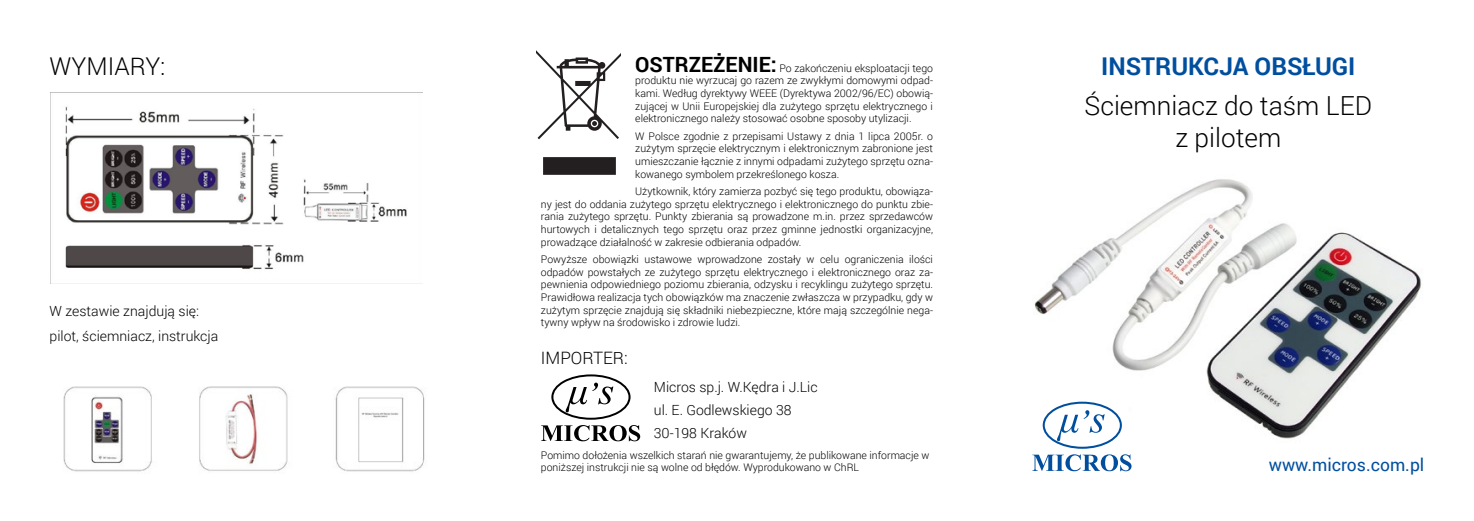
<style>
.page{position:relative;width:1474px;height:521px;background:#fff}
.page>*{position:absolute;margin:0;border:0;box-sizing:border-box;transform-origin:0 0}
.t1{font:300 26.25px/31.5px "Roboto";color:#000;text-align:center}
.t2{font:700 24.5px "Roboto";color:#004f9f}
.t3{font:300 24.5px "Roboto";color:#000}
.t4{font:17.5px "Roboto";color:#004f9f}
.t5{font:300 17.15px "Roboto";color:#000}
.t6{font:300 14px/22.8px "Roboto";color:#000}
.t7{font:300 10.5px/12.6px "Roboto";color:#000;text-align:justify}
.s1{font-weight:700;font-size:21px}
</style>
<div class="page">
<img style="left:63px;top:386px;width:362px;height:86px">
<img style="left:50px;top:92px;width:372px;height:192px">
<img style="left:1034px;top:179px;width:387px;height:293px">
<svg style="left:1032px;top:402px;width:99px;height:69px"></svg>
<svg style="left:536px;top:50px;width:84px;height:124px"></svg>
<svg style="left:541px;top:374px;width:99px;height:67px"></svg>
<h2 class="t3" style="left:50px;top:50px;width:117px">WYMIARY:</h2>
<h3 class="t6" style="left:50px;top:299px;width:170px;line-height:24.5px">W zestawie znajdują się: pilot, ściemniacz, instrukcja</h3>
<p class="t7" style="left:635px;top:61px;width:299px"><span class="s1">OSTRZEŻENIE:</span> Po zakończeniu eksploatacji tego produktu nie wyrzucaj go razem ze zwykłymi domowymi odpad&shy;kami. Według dyrektywy WEEE (Dyrektywa 2002/96/EC) obowią&shy;zującej w Unii Europejskiej dla zużytego sprzętu elektrycznego i elektronicznego należy stosować osobne sposoby utylizacji.</p>
<p class="t7" style="left:635px;top:129px;width:299px">W Polsce zgodnie z przepisami Ustawy z dnia 1 lipca 2005r. o zużytym sprzęcie elektrycznym i elektronicznym zabronione jest umieszczanie łącznie z innymi odpadami zużytego sprzętu ozna&shy;kowanego symbolem przekreślonego kosza.</p>
<p class="t7" style="left:541px;top:185px;width:393px;text-indent:94px">Użytkownik, który zamierza pozbyć się tego produktu, obowiąza&shy;ny jest do oddania zużytego sprzętu elektrycznego i elektronicznego do punktu zbie&shy;rania zużytego sprzętu. Punkty zbierania są prowadzone m.in. przez sprzedawców hurtowych i detalicznych tego sprzętu oraz przez gminne jednostki organizacyjne, prowadzące działalność w zakresie odbierania odpadów.</p>
<p class="t7" style="left:541px;top:253px;width:393px">Powyższe obowiązki ustawowe wprowadzone zostały w celu ograniczenia ilości odpadów powstałych ze zużytego sprzętu elektrycznego i elektronicznego oraz za&shy;pewnienia odpowiedniego poziomu zbierania, odzysku i recyklingu zużytego sprzętu.<br>Prawidłowa realizacja tych obowiązków ma znaczenie zwłaszcza w przypadku, gdy w zużytym sprzęcie znajdują się składniki niebezpieczne, które mają szczególnie nega&shy;tywny wpływ na środowisko i zdrowie ludzi.</p>
<h3 class="t5" style="left:541px;top:346px;width:88px">IMPORTER:</h3>
<h3 class="t6" style="left:654px;top:376px;width:165px">Micros sp.j. W.Kędra i J.Lic ul. E. Godlewskiego 38<br>30-198 Kraków</h3>
<p class="t7" style="left:541px;top:448px;width:390px">Pomimo dołożenia wszelkich starań nie gwarantujemy, że publikowane informacje w poniższej instrukcji nie są wolne od błędów. Wyprodukowano w ChRL</p>
<h2 class="t2" style="left:1101px;top:49px;width:256px">INSTRUKCJA OBSŁUGI</h2>
<h1 class="t1" style="left:1084px;top:89px;width:289px">Ściemniacz do taśm LED z pilotem</h1>
<h3 class="t4" style="left:1268px;top:452px;width:157px">www.micros.com.pl</h3>
</div>
